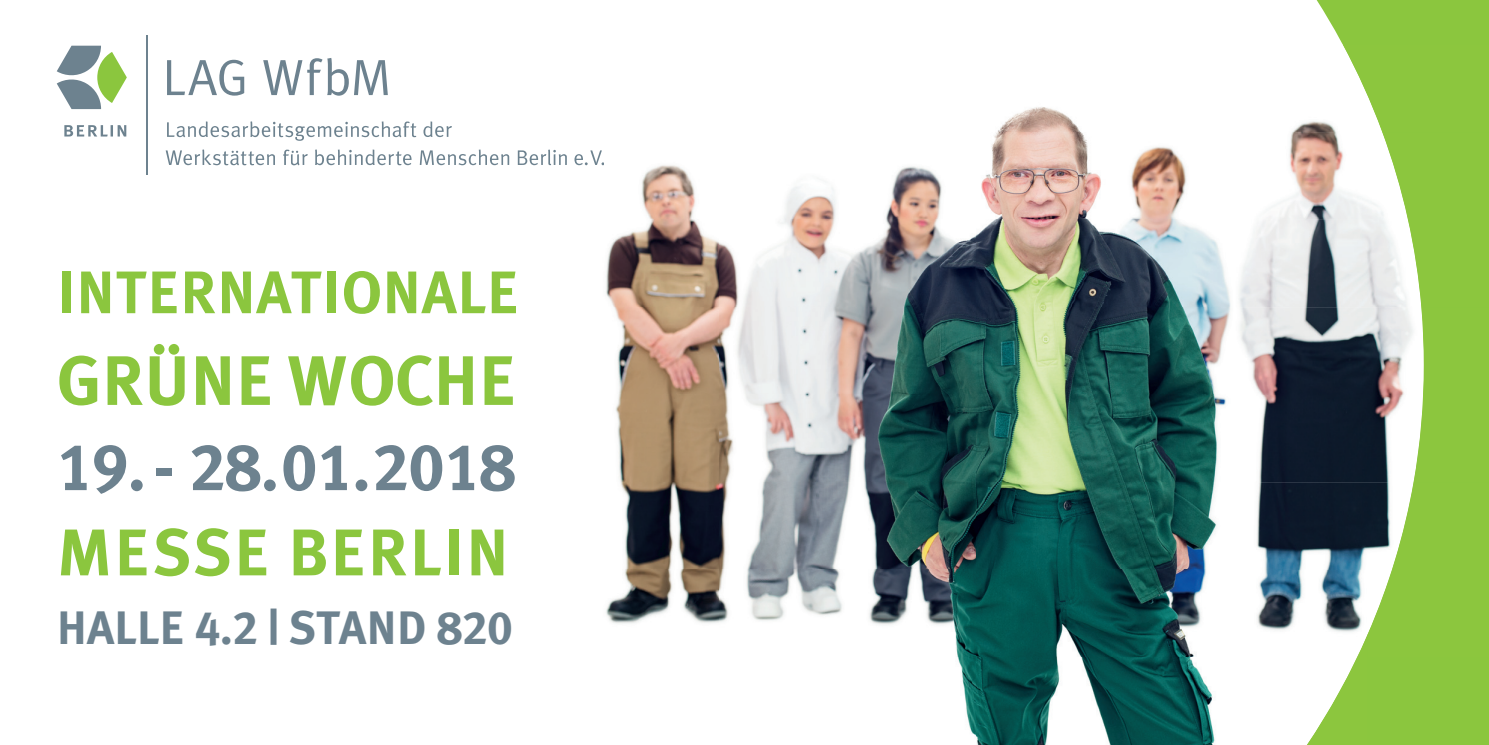
<style>
.page{position:relative;width:1489px;height:745px;background:#fff}
.page>*{position:absolute;margin:0;border:0;box-sizing:border-box;transform-origin:0 0}
.t1{font:69.75px "Meta Plus Bold Caps";color:#8bc63e}
.t2{font:66.5px "Meta Plus Bold Caps";color:#6d828f}
.t3{font:65.75px "Meta Plus Bold Caps";letter-spacing:.03em;color:#8bc63e}
.t4{font:59.75px "Meta Plus Bold Caps";letter-spacing:.01em;color:#8bc63e}
.t5{font:46.75px "Meta Plus Bold Caps";color:#6d828f}
</style>
<div class="page">
<svg style="left:1316px;top:0;width:172px;height:45px;background:#94ca4d"></svg>
<img style="left:997px;top:107px;width:339px;height:25px">
<img style="left:463px;top:132px;width:919px;height:87px">
<img style="left:606px;top:219px;width:776px;height:88px">
<img style="left:614px;top:307px;width:799px;height:175px">
<img style="left:620px;top:482px;width:747px;height:87px">
<img style="left:606px;top:569px;width:756px;height:88px">
<img style="left:957px;top:657px;width:258px;height:87px">
<img style="left:1343px;top:45px;width:145px;height:87px">
<img style="left:1382px;top:132px;width:106px;height:175px">
<img style="left:1413px;top:307px;width:75px;height:175px">
<img style="left:1367px;top:482px;width:121px;height:262px">
<img style="left:1306px;top:633px;width:61px;height:111px">
<hr style="left:146px;top:35px;width:2px;height:140px;background:#6d828f">
<svg style="left:56px;top:46px;width:71px;height:91px"></svg>
<svg style="left:166px;top:149px;width:437px;height:16px"></svg>
<svg style="left:167px;top:58px;width:285px;height:83px"></svg>
<p class="t4" style="left:57px;top:258px;width:463px">INTERNATIONALE</p>
<h1 class="t1" style="left:57px;top:340px;width:461px">GRÜNE WOCHE</h1>
<h2 class="t2" style="left:57px;top:428px;width:460px">19.- 28.01.2018</h2>
<h3 class="t3" style="left:57px;top:514px;width:453px">MESSE BERLIN</h3>
<p class="t5" style="left:57px;top:600px;width:457px">HALLE 4.2 | STAND 820</p>
</div>
